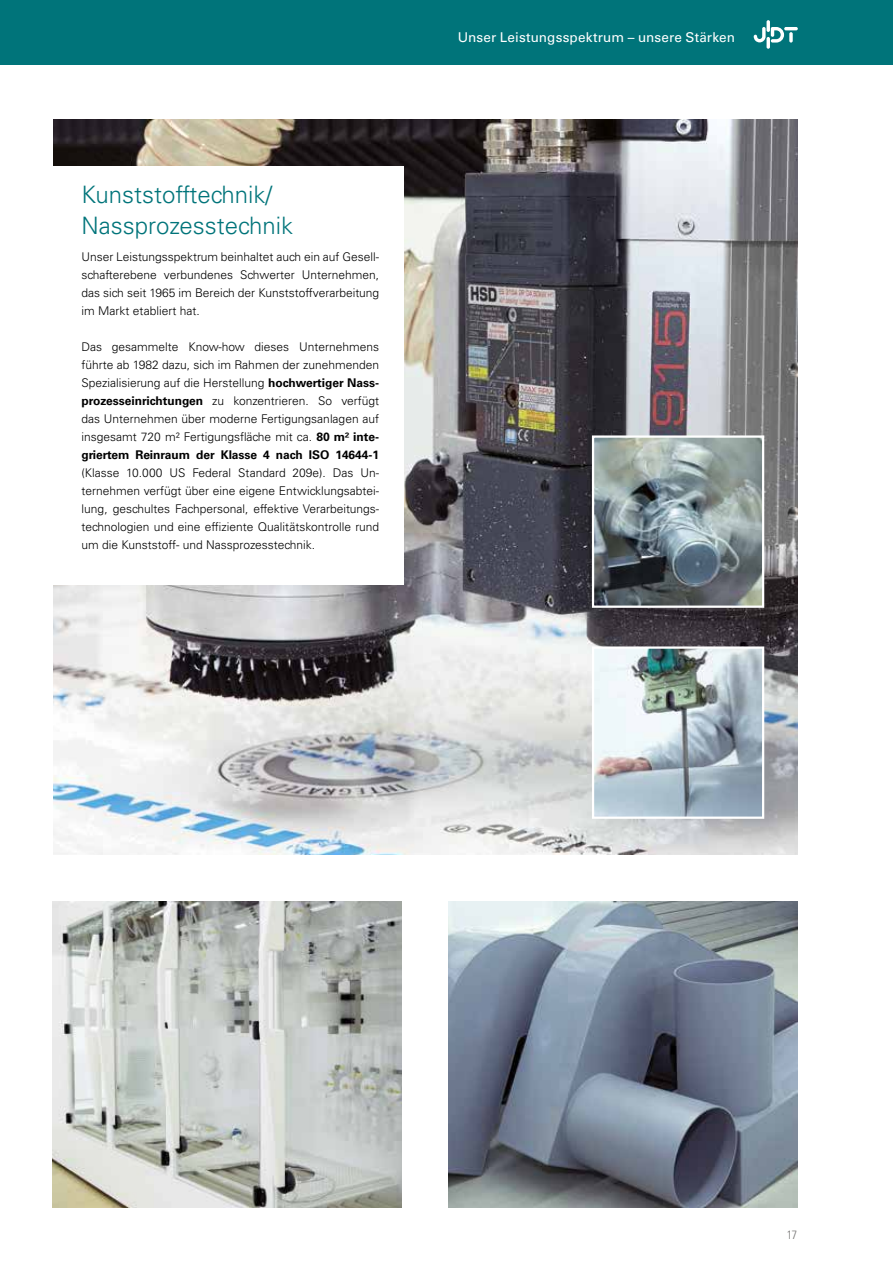
<style>
.page{position:relative;width:893px;height:1263px;background:#fff}
.page>*{position:absolute;margin:0;border:0;box-sizing:border-box;transform-origin:0 0}
.t1{font:300 24px/31.5px "Univers LT Std";color:#00747a}
.t2{font:13.5px "Univers LT Std";letter-spacing:.01em;color:#fff}
.t3{font:300 12px/18px "Univers LT Std";color:#000;text-align:justify}
.t4{font:300 condensed 12px "Univers LT Std";color:#757473}
.s1{font-weight:700}
</style>
<div class="page">
<div style="left:0;top:0;width:893px;height:65px;background:#00747a"></div>
<svg style="left:754px;top:27px;width:30px;height:16px"></svg>
<svg style="left:766px;top:20px;width:4px;height:12px"></svg>
<svg style="left:766px;top:37px;width:4px;height:12px"></svg>
<svg style="left:789px;top:32px;width:4px;height:11px"></svg>
<hr style="left:784px;top:27px;width:14px;height:3px;background:#fff;border-radius:2px">
<img style="left:53px;top:120px;width:744px;height:735px">
<div style="left:48px;top:166px;width:356px;height:419px;background:#fff"></div>
<img style="left:53px;top:901px;width:348px;height:306px">
<img style="left:449px;top:901px;width:348px;height:306px">
<img style="left:595px;top:649px;width:166px;height:167px">
<div style="left:592px;top:646px;width:172px;height:173px;border:2px solid #fff"></div>
<img style="left:595px;top:438px;width:166px;height:167px">
<div style="left:592px;top:435px;width:172px;height:173px;border:2px solid #fff"></div>
<h1 class="t1" style="left:81px;top:179px;width:213px">Kunststofftechnik/<br>Nassprozesstechnik</h1>
<p class="t3" style="left:81px;top:248px;width:299px">Unser Leistungsspektrum beinhaltet auch ein auf Gesell&shy;schafterebene verbundenes Schwerter Unternehmen, das sich seit 1965 im Bereich der Kunststoffverarbeitung im Markt etabliert hat.</p>
<p class="t3" style="left:81px;top:338px;width:299px">Das gesammelte Know-how dieses Unternehmens führte ab 1982 dazu, sich im Rahmen der zunehmenden Spezialisierung auf die Herstellung <span class="s1">hochwertiger Nass&shy;prozesseinrichtungen</span> zu konzentrieren. So verfügt das Unternehmen über moderne Fertigungsanlagen auf insgesamt 720 m² Fertigungsfläche mit ca. <span class="s1">80 m² inte&shy;griertem Reinraum der Klasse 4 nach ISO 14644-1</span></p>
<p class="t3" style="left:81px;top:464px;width:299px">(Klasse 10.000 US Federal Standard 209e). Das Un&shy;ternehmen verfügt über eine eigene Entwicklungsabtei&shy;lung, geschultes Fachpersonal, effektive Verarbeitungs&shy;technologien und eine effiziente Qualitätskontrolle rund um die Kunststoff- und Nassprozesstechnik.</p>
<p class="t2" style="left:458px;top:29px;width:279px">Unser Leistungsspektrum – unsere Stärken</p>
<p class="t4" style="left:787px;top:1227px;width:12px">17</p>
</div>
